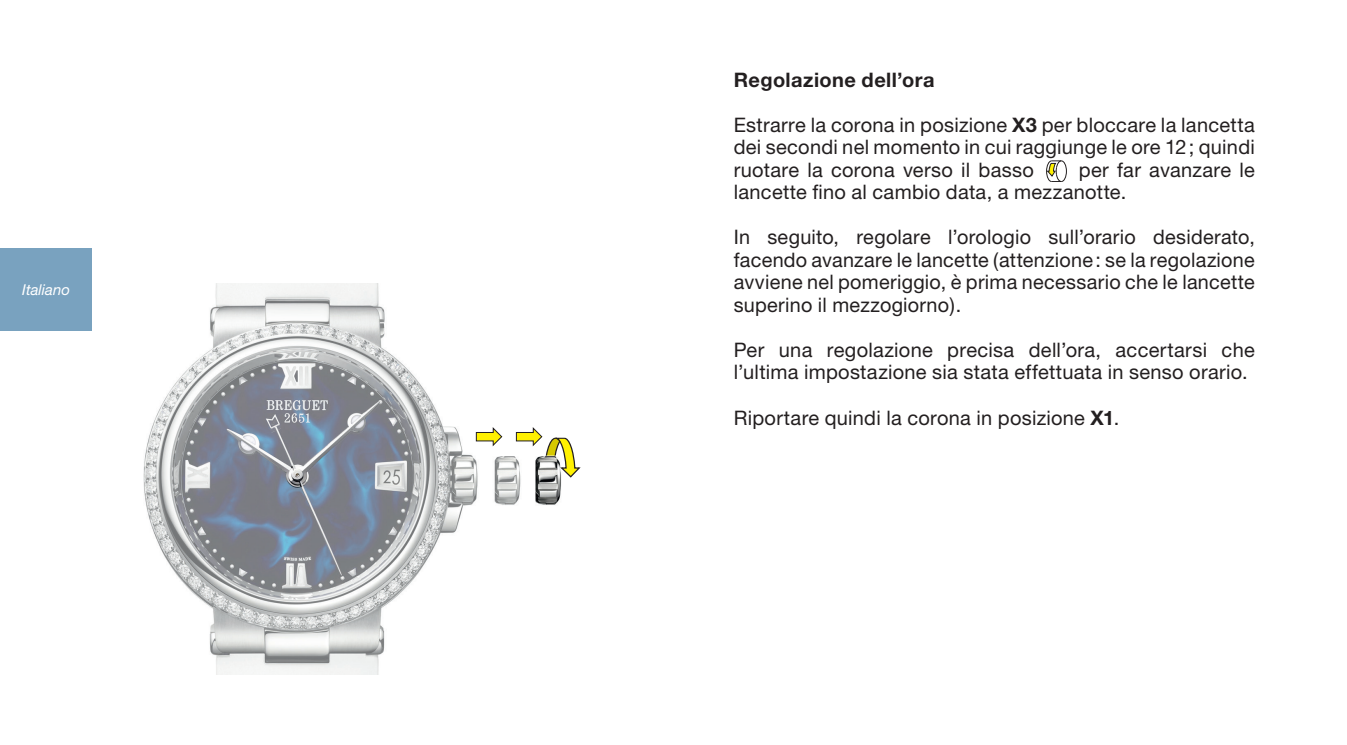
<style>
.page{position:relative;width:1347px;height:745px;background:#fff}
.page>*{position:absolute;margin:0;border:0;box-sizing:border-box;transform-origin:0 0}
.t1{font:20px/22.5px "Helvetica Neue";letter-spacing:.015em;color:#231f20;text-align:justify}
.t2{font:700 20px "Helvetica Neue";letter-spacing:.02em;color:#231f20}
.t3{font:italic 15px "Helvetica Neue";color:#fff}
.s1{font-weight:700}
</style>
<div class="page">
<img style="left:143px;top:283px;width:429px;height:390px">
<svg style="left:1046px;top:160px;width:20px;height:22px"></svg>
<svg style="left:476px;top:427px;width:26px;height:19px"></svg>
<svg style="left:516px;top:427px;width:65px;height:50px"></svg>
<div style="left:0;top:248px;width:92px;height:83px;background:#79a2bf"></div>
<p class="t3" style="left:22px;top:281px;width:49px">Italiano</p>
<p class="t2" style="left:733px;top:67px;width:202px">Regolazione dell’ora</p>
<p class="t1" style="left:733px;top:113px;width:522px">Estrarre la corona in posizione <span class="s1">X3</span> per bloccare la lancetta dei secondi nel momento in cui raggiunge le ore 12; quindi ruotare la corona verso il basso</p>
<p class="t1" style="left:733px;top:158px;width:522px;text-indent:345px">per far avanzare le lancette fino al cambio data, a mezzanotte.</p>
<p class="t1" style="left:733px;top:225px;width:522px">In seguito, regolare l’orologio sull’orario desiderato, facendo avanzare le lancette (attenzione: se la regolazione avviene nel pomeriggio, è prima necessario che le lancette superino il mezzogiorno).</p>
<p class="t1" style="left:733px;top:338px;width:522px">Per una regolazione precisa dell’ora, accertarsi che l’ultima impostazione sia stata effettuata in senso orario.</p>
<p class="t1" style="left:733px;top:405px;width:387px">Riportare quindi la corona in posizione <span class="s1">X1</span>.</p>
</div>
